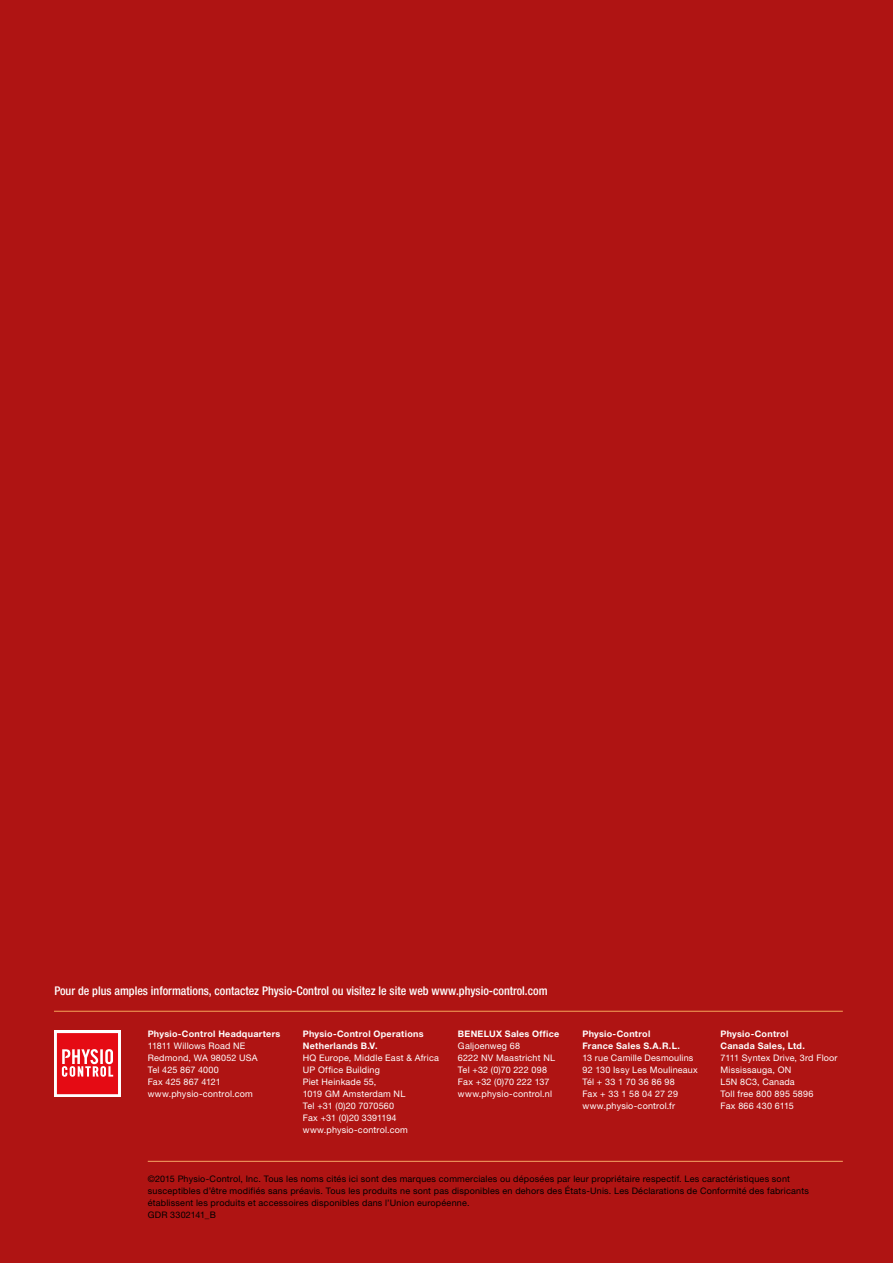
<style>
.page{position:relative;width:893px;height:1263px;background:#af1413}
.page>*{position:absolute;margin:0;border:0;box-sizing:border-box;transform-origin:0 0}
.t1{font:500 condensed 12px "Helvetica Neue LTW1 G";color:#fff}
.t2{font:9px/12px "Helvetica Neue LTW1 G";letter-spacing:.02em;color:#fff}
.t3{font:9px/12px "Helvetica Neue LTW1 G";letter-spacing:.02em;color:#000}
.t4{font:700 9px/12px "Helvetica Neue LTW1 G";letter-spacing:.03em;color:#fff}
.t5{font:9px "Helvetica Neue LT Std";letter-spacing:.015em;color:#fff}
</style>
<div class="page">
<svg style="left:54px;top:1030px;width:67px;height:67px"></svg>
<svg style="left:57px;top:1033px;width:61px;height:61px;background:#e9353d"></svg>
<hr style="left:54px;top:1011px;width:789px;height:1px;background:#f6a45a">
<hr style="left:148px;top:1161px;width:695px;height:1px;background:#f6a665">
<h1 class="t1" style="left:54px;top:984px;width:495px">Pour de plus amples informations, contactez Physio-Control ou visitez le site web www.physio-control.com</h1>
<p class="t4" style="left:148px;top:1028px;width:134px">Physio-Control Headquarters</p>
<p class="t5" style="left:148px;top:1040px;width:99px">11811 Willows Road NE</p>
<p class="t2" style="left:148px;top:1052px;width:111px">Redmond, WA 98052 USA<br>Tel 425 867 4000<br>Fax 425 867 4121 www.physio-control.com</p>
<p class="t4" style="left:303px;top:1028px;width:122px">Physio-Control Operations<br>Netherlands B.V.</p>
<p class="t2" style="left:303px;top:1052px;width:138px">HQ Europe, Middle East &amp; Africa<br>UP Office Building<br>Piet Heinkade 55,<br>1019 GM Amsterdam NL<br>Tel +31 (0)20 7070560<br>Fax +31 (0)20 3391194 www.physio-control.com</p>
<p class="t4" style="left:458px;top:1028px;width:103px">BENELUX Sales Office</p>
<p class="t2" style="left:458px;top:1040px;width:99px">Galjoenweg 68<br>6222 NV Maastricht NL<br>Tel +32 (0)70 222 098<br>Fax +32 (0)70 222 137 www.physio-control.nl</p>
<p class="t4" style="left:582px;top:1028px;width:99px">Physio-Control<br>France Sales S.A.R.L.</p>
<p class="t2" style="left:582px;top:1052px;width:117px">13 rue Camille Desmoulins<br>92 130 Issy Les Moulineaux<br>Tél + 33 1 70 36 86 98<br>Fax + 33 1 58 04 27 29 www.physio-control.fr</p>
<p class="t4" style="left:720px;top:1028px;width:86px">Physio-Control<br>Canada Sales, Ltd.</p>
<p class="t2" style="left:720px;top:1052px;width:119px">7111 Syntex Drive, 3rd Floor<br>Mississauga, ON<br>L5N 8C3, Canada<br>Toll free 800 895 5896<br>Fax 866 430 6115</p>
<p class="t3" style="left:148px;top:1172px;width:663px">©2015 Physio-Control, Inc. Tous les noms cités ici sont des marques commerciales ou déposées par leur propriétaire respectif. Les caractéristiques sont susceptibles d’être modifiés sans préavis. Tous les produits ne sont pas disponibles en dehors des États-Unis. Les Déclarations de Conformité des fabricants établissent les produits et accessoires disponibles dans l’Union européenne.<br>GDR 3302141_B</p>
</div>
